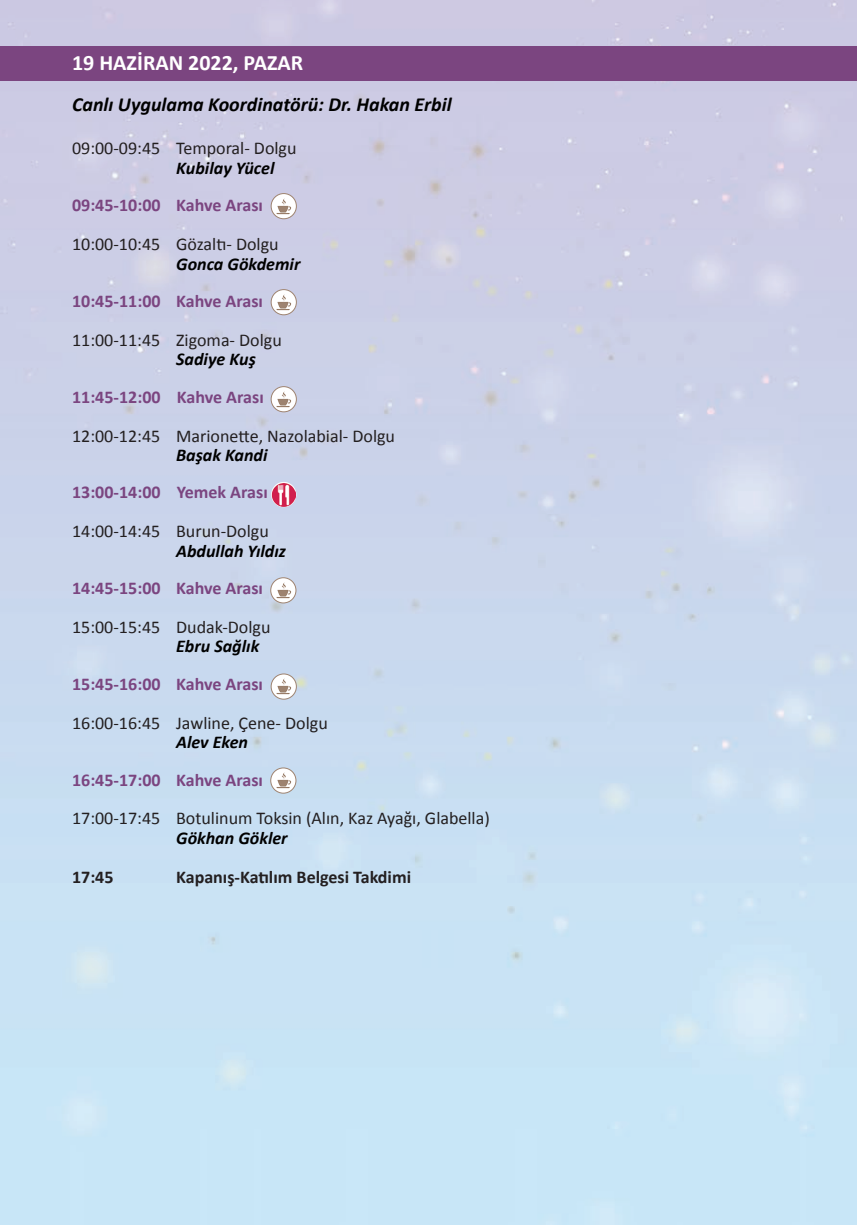
<style>
.page{position:relative;width:857px;height:1225px;background:#fff}
.page>*{position:absolute;margin:0;border:0;box-sizing:border-box;transform-origin:0 0}
.t1{font:700 22px "Calibri";color:#fff}
.t2{font:italic 700 20px "Calibri";color:#000}
.t3{font:18px "Calibri";color:#231f20}
.t4{font:700 18px "Calibri";color:#7b4580}
.t5{font:italic 700 18px "Calibri";color:#000}
.t6{font:700 18px "Calibri";color:#231f20}
</style>
<div class="page">
<img style="left:0;top:0;width:856px;height:1225px">
<div style="left:0;top:46px;width:856px;height:34px;background:#7b4580"></div>
<svg style="left:271px;top:193px;width:25px;height:26px"></svg>
<div style="left:270px;top:193px;width:26px;height:26px;border:1px solid #9e8370;border-radius:50%"></div>
<img style="left:275px;top:197px;width:16px;height:18px">
<svg style="left:271px;top:290px;width:25px;height:25px"></svg>
<div style="left:270px;top:289px;width:26px;height:26px;border:1px solid #9e8370;border-radius:50%"></div>
<img style="left:275px;top:293px;width:16px;height:18px">
<svg style="left:271px;top:387px;width:25px;height:25px"></svg>
<div style="left:270px;top:386px;width:26px;height:26px;border:1px solid #9e8370;border-radius:50%"></div>
<img style="left:275px;top:390px;width:16px;height:18px">
<svg style="left:270px;top:578px;width:26px;height:25px"></svg>
<div style="left:270px;top:577px;width:26px;height:26px;border:1px solid #9e8370;border-radius:50%"></div>
<img style="left:275px;top:581px;width:16px;height:18px">
<svg style="left:271px;top:674px;width:25px;height:25px"></svg>
<div style="left:270px;top:673px;width:26px;height:26px;border:1px solid #9e8370;border-radius:50%"></div>
<img style="left:275px;top:677px;width:16px;height:18px">
<svg style="left:270px;top:768px;width:26px;height:25px"></svg>
<div style="left:270px;top:767px;width:26px;height:26px;border:1px solid #9e8370;border-radius:50%"></div>
<img style="left:275px;top:771px;width:16px;height:18px">
<svg style="left:271px;top:482px;width:25px;height:25px"></svg>
<img style="left:271px;top:482px;width:24px;height:24px">
<p class="t1" style="left:72px;top:47px;width:232px">19 HAZİRAN 2022, PAZAR</p>
<p class="t2" style="left:72px;top:90px;width:381px">Canlı Uygulama Koordinatörü: Dr. Hakan Erbil</p>
<p class="t3" style="left:72px;top:136px;width:226px">09:00-09:45 Temporal- Dolgu</p>
<p class="t5" style="left:176px;top:155px;width:100px">Kubilay Yücel</p>
<p class="t4" style="left:72px;top:192px;width:192px">09:45-10:00 Kahve Arası</p>
<p class="t3" style="left:72px;top:232px;width:208px">10:00-10:45 Gözaltı- Dolgu</p>
<p class="t5" style="left:176px;top:251px;width:126px">Gonca Gökdemir</p>
<p class="t4" style="left:72px;top:288px;width:192px">10:45-11:00 Kahve Arası</p>
<p class="t3" style="left:72px;top:327px;width:211px">11:00-11:45 Zigoma- Dolgu</p>
<p class="t5" style="left:176px;top:346px;width:81px">Sadiye Kuş</p>
<p class="t4" style="left:72px;top:384px;width:193px">11:45-12:00 Kahve Arası</p>
<p class="t3" style="left:72px;top:423px;width:324px">12:00-12:45 Marionette, Nazolabial- Dolgu</p>
<p class="t5" style="left:176px;top:442px;width:93px">Başak Kandi</p>
<p class="t4" style="left:72px;top:480px;width:197px">13:00-14:00 Yemek Arası</p>
<p class="t3" style="left:72px;top:519px;width:198px">14:00-14:45 Burun-Dolgu</p>
<p class="t5" style="left:176px;top:538px;width:111px">Abdullah Yıldız</p>
<p class="t4" style="left:72px;top:575px;width:192px">14:45-15:00 Kahve Arası</p>
<p class="t3" style="left:72px;top:614px;width:200px">15:00-15:45 Dudak-Dolgu</p>
<p class="t5" style="left:176px;top:634px;width:85px">Ebru Sağlık</p>
<p class="t4" style="left:72px;top:671px;width:192px">15:45-16:00 Kahve Arası</p>
<p class="t3" style="left:72px;top:710px;width:257px">16:00-16:45 Jawline, Çene- Dolgu</p>
<p class="t5" style="left:176px;top:729px;width:73px">Alev Eken</p>
<p class="t4" style="left:72px;top:767px;width:192px">16:45-17:00 Kahve Arası</p>
<p class="t3" style="left:72px;top:806px;width:419px">17:00-17:45 Botulinum Toksin (Alın, Kaz Ayağı, Glabella)</p>
<p class="t5" style="left:176px;top:825px;width:113px">Gökhan Gökler</p>
<p class="t6" style="left:72px;top:864px;width:43px">17:45</p>
<p class="t6" style="left:176px;top:864px;width:236px">Kapanış-Katılım Belgesi Takdimi</p>
</div>
